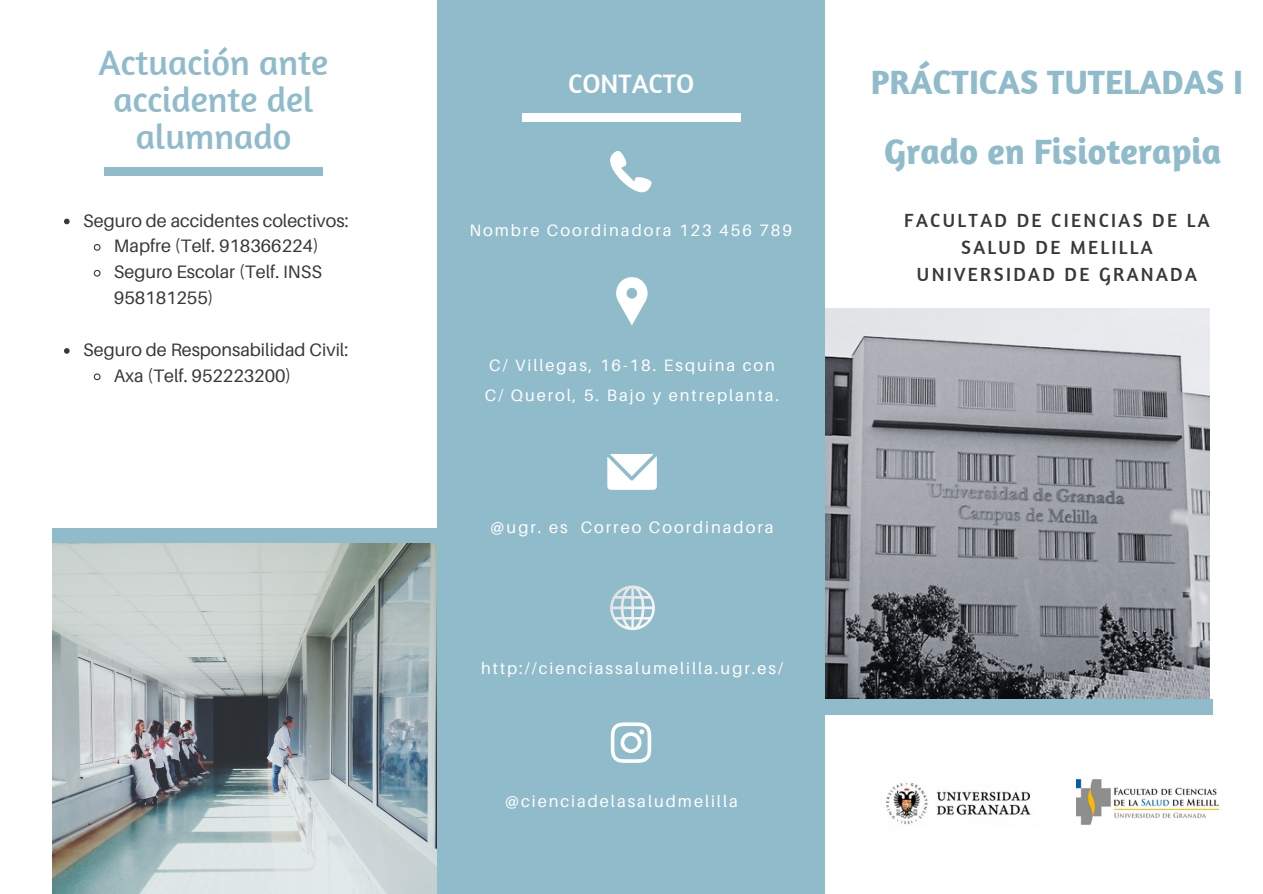
<style>
.page{position:relative;width:1263px;height:894px;background:#fff}
.page>*{position:absolute;margin:0;border:0;box-sizing:border-box;transform-origin:0 0}
.t1{font:36px/37px "Amaranth";color:#90bbcb;text-align:center}
.t2{font:700 36px "Amaranth";color:#90bbcb}
.t3{font:700 34.5px "Amaranth";color:#90bbcb}
.t4{font:27.3px "Amaranth";color:#fff}
.t5{font:19.5px/27px "Amaranth";letter-spacing:.12em;color:#383838;text-align:center}
.t6{font:18px/25.8px "Aileron";color:#383838}
.t7{font:16.5px/29.2px "Aileron";letter-spacing:.12em;color:#fff}
</style>
<div class="page">
<img style="left:824px;top:308px;width:386px;height:391px">
<img style="left:53px;top:543px;width:384px;height:350px">
<div style="left:437px;top:0;width:387px;height:893px;background:#90bbcb"></div>
<div style="left:824px;top:699px;width:388px;height:15px;background:#90bbcb"></div>
<div style="left:522px;top:114px;width:218px;height:8px;background:#fff"></div>
<div style="left:104px;top:168px;width:219px;height:7px;background:#90bbcb"></div>
<svg style="left:64px;top:218px;width:6px;height:6px"></svg>
<svg style="left:93px;top:244px;width:8px;height:7px"></svg>
<svg style="left:93px;top:269px;width:8px;height:8px"></svg>
<svg style="left:64px;top:348px;width:6px;height:5px"></svg>
<svg style="left:93px;top:373px;width:8px;height:8px"></svg>
<div style="left:53px;top:528px;width:388px;height:15px;background:#90bbcb"></div>
<svg style="left:610px;top:151px;width:42px;height:41px"></svg>
<svg style="left:616px;top:278px;width:32px;height:46px"></svg>
<svg style="left:608px;top:454px;width:48px;height:35px;background:#eff5f7"></svg>
<svg style="left:610px;top:585px;width:45px;height:45px"></svg>
<svg style="left:611px;top:722px;width:40px;height:40px"></svg>
<img style="left:886px;top:783px;width:145px;height:42px">
<img style="left:1076px;top:779px;width:143px;height:46px">
<h1 class="t1" style="left:99px;top:43px;width:231px">Actuación ante accidente del alumnado</h1>
<p class="t6" style="left:114px;top:207px;width:236px;text-indent:-31px">Seguro de accidentes colectivos:<br>Mapfre (Telf. 918366224)<br>Seguro Escolar (Telf. INSS<br>958181255)</p>
<p class="t6" style="left:114px;top:336px;width:236px;text-indent:-31px">Seguro de Responsabilidad Civil:<br>Axa (Telf. 952223200)</p>
<h3 class="t4" style="left:568px;top:66px;width:128px">CONTACTO</h3>
<p class="t7" style="left:469px;top:215px;width:324px">Nombre Coordinadora 123 456 789</p>
<p class="t7" style="left:485px;top:350px;width:296px">C/ Villegas, 16-18. Esquina con<br>C/ Querol, 5. Bajo y entreplanta.</p>
<p class="t7" style="left:491px;top:512px;width:284px">@ugr. es Correo Coordinadora</p>
<p class="t7" style="left:481px;top:652px;width:303px">http://cienciassalumelilla.ugr.es/</p>
<p class="t7" style="left:505px;top:785px;width:234px">@cienciadelasaludmelilla</p>
<h2 class="t3" style="left:871px;top:61px;width:374px">PRÁCTICAS TUTELADAS I</h2>
<h1 class="t2" style="left:884px;top:129px;width:339px">Grado en Fisioterapia</h1>
<p class="t5" style="left:904px;top:206px;width:307px">FACULTAD DE CIENCIAS DE LA<br>SALUD DE MELILLA<br>UNIVERSIDAD DE GRANADA</p>
</div>
